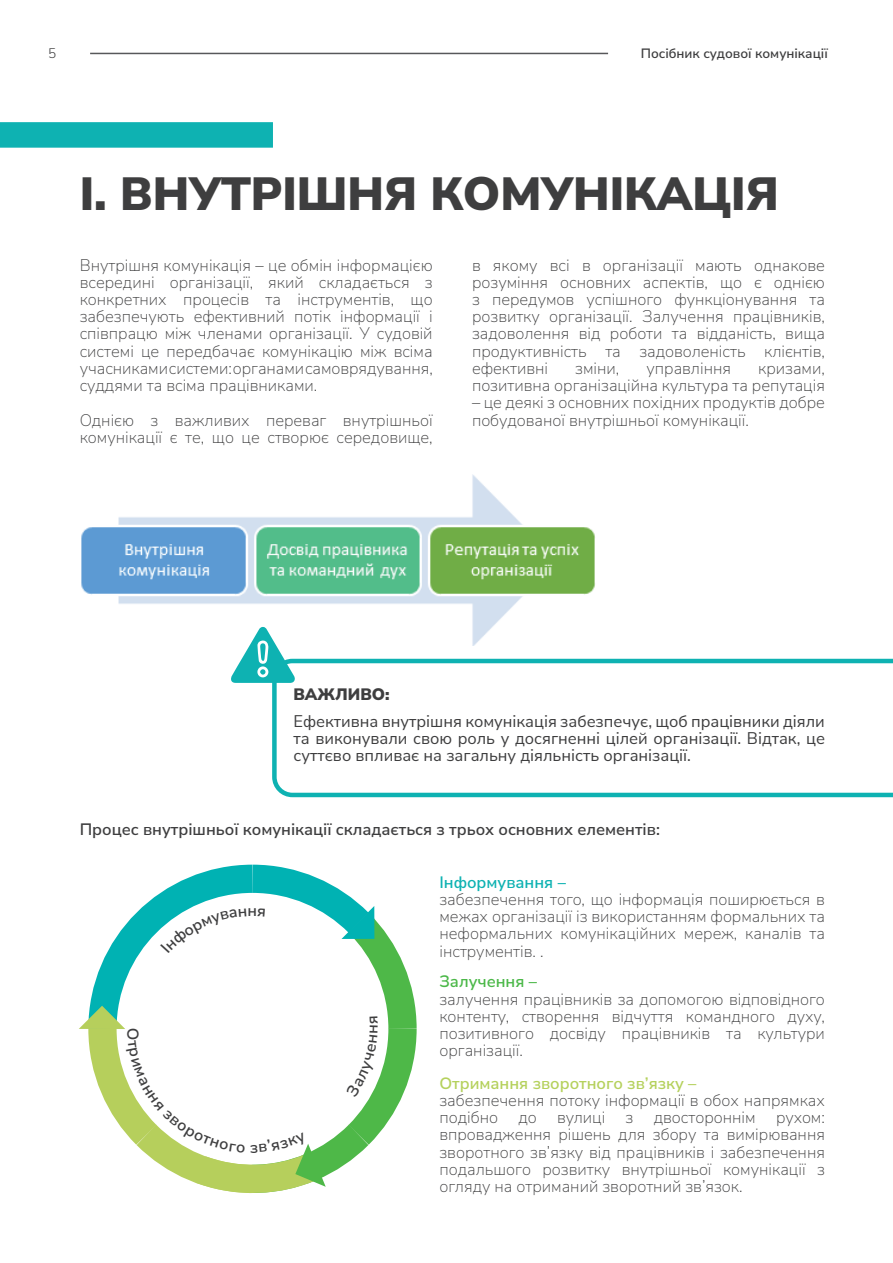
<style>
.page{position:relative;width:893px;height:1263px;background:#fff}
.page>*{position:absolute;margin:0;border:0;box-sizing:border-box;transform-origin:0 0}
.t1{font:900 46.5px "Nunito Sans";color:#3e3e3f}
.t2{font:200 16.5px/17.2px "Nunito Sans";color:#3e3e3f;text-align:justify}
.t3{font:16.5px/17.2px "Nunito Sans";color:#3e3e3f;text-align:justify}
.t4{font:600 16.5px "Nunito Sans";color:#3e3e3f}
.t5{font:600 16.5px "Nunito Sans";color:#b5d15d}
.t6{font:600 16.5px "Nunito Sans";color:#0eb2b2}
.t7{font:600 16.5px "Nunito Sans";color:#4bb848}
.t8{font:900 16.5px "Nunito Sans";color:#3e3e3f}
.t9{font:600 16.05px "Nunito Sans";color:#3e3e3f}
.t10{font:600 13.5px "Nunito Sans";color:#3e3e3f}
.t11{font:300 13.5px "Nunito Sans";color:#3e3e3f}
</style>
<div class="page">
<hr style="left:90px;top:53px;width:518px;height:1px;background:#57585a">
<img style="left:81px;top:474px;width:514px;height:171px">
<div style="left:0;top:122px;width:273px;height:26px;background:#0eb2b2"></div>
<svg style="left:272px;top:659px;width:621px;height:138px"></svg>
<svg style="left:231px;top:627px;width:64px;height:56px"></svg>
<svg style="left:79px;top:864px;width:338px;height:329px"></svg>
<p class="t11" style="left:48px;top:44px;width:10px">5</p>
<p class="t10" style="left:641px;top:44px;width:188px">Посібник судової комунікації</p>
<h1 class="t1" style="left:80px;top:160px;width:701px">I. ВНУТРІШНЯ КОМУНІКАЦІЯ</h1>
<p class="t2" style="left:80px;top:256px;width:355px">Внутрішня комунікація – це обмін інформацією всередині організації, який складається з конкретних процесів та інструментів, що забезпечують ефективний потік інформації і співпрацю між членами організації. У судовій системі це передбачає комунікацію між всіма учасниками системи: органами самоврядування, суддями та всіма працівниками.</p>
<p class="t2" style="left:80px;top:411px;width:354px">Однією з важливих переваг внутрішньої комунікації є те, що це створює середовище,</p>
<p class="t2" style="left:472px;top:256px;width:354px">в якому всі в організації мають однакове розуміння основних аспектів, що є однією з передумов успішного функціонування та розвитку організації. Залучення працівників, задоволення від роботи та відданість, вища продуктивність та задоволеність клієнтів, ефективні</p>
<p class="t2" style="left:575px;top:359px;width:46px">зміни,</p>
<p class="t2" style="left:646px;top:359px;width:86px">управління</p>
<p class="t2" style="left:472px;top:359px;width:354px;text-align:right">кризами,<br>позитивна організаційна культура та репутація</p>
<p class="t2" style="left:472px;top:393px;width:354px">– це деякі з основних похідних продуктів добре побудованої внутрішньої комунікації.</p>
<p class="t8" style="left:294px;top:682px;width:98px">ВАЖЛИВО:</p>
<p class="t3" style="left:294px;top:712px;width:533px">Ефективна внутрішня комунікація забезпечує, щоб працівники діяли та виконували свою роль у досягненні цілей організації. Відтак, це суттєво впливає на загальну діяльність організації.</p>
<p class="t4" style="left:80px;top:818px;width:582px">Процес внутрішньої комунікації складається з трьох основних елементів:</p>
<p class="t9" style="left:248px;top:899px;width:11px">н</p>
<p class="t6" style="left:439px;top:870px;width:128px">Інформування –</p>
<p class="t2" style="left:439px;top:890px;width:387px">забезпечення того, що інформація поширюється в межах організації із використанням формальних та неформальних комунікаційних мереж, каналів та інструментів. .</p>
<p class="t7" style="left:439px;top:970px;width:99px">Залучення –</p>
<p class="t2" style="left:439px;top:989px;width:387px">залучення працівників за допомогою відповідного контенту, створення відчуття командного духу, позитивного досвіду працівників та культури організації.</p>
<p class="t5" style="left:439px;top:1071px;width:259px">Отримання зворотного зв’язку –</p>
<p class="t2" style="left:439px;top:1091px;width:387px">забезпечення потоку інформації в обох напрямках подібно до вулиці з двостороннім рухом: впровадження рішень для збору та вимірювання зворотного зв’язку від працівників і забезпечення подальшого розвитку внутрішньої комунікації з огляду на отриманий зворотний зв’язок.</p>
</div>
